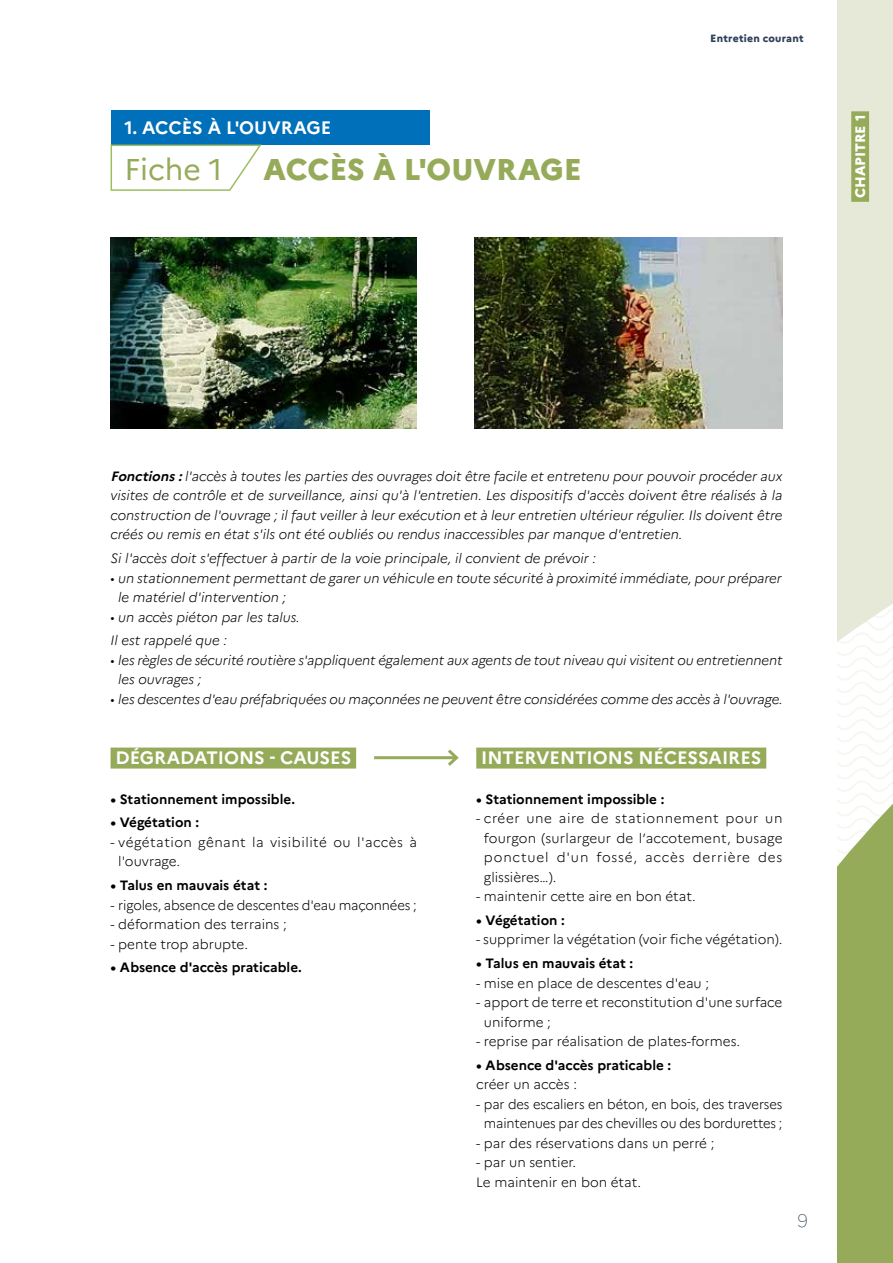
<style>
.page{position:relative;width:893px;height:1263px;background:#fff}
.page>*{position:absolute;margin:0;border:0;box-sizing:border-box;transform-origin:0 0}
.t1{font:800 30px "Marianne";color:#96ab5a}
.t2{font:30px "Marianne";color:#96ab5a}
.t3{font:700 18px "Marianne";color:#fff}
.t4{font:100 18px "Marianne";color:#2f415a}
.t5{font:800 13.8px "Marianne";letter-spacing:-.005em;color:#fff}
.t6{font:italic 300 13.5px/19.5px "Marianne";letter-spacing:-.005em;color:#000}
.t7{font:300 13.5px/19.5px "Marianne";color:#000}
.t8{font:700 13.5px "Marianne";color:#000}
.t9{font:300 13.5px/19.5px "Marianne";letter-spacing:.035em;color:#000}
.t10{font:800 10.5px "Marianne";letter-spacing:.02em;color:#2f415a}
.s1{font-weight:700}
</style>
<div class="page">
<svg style="left:838px;top:0;width:55px;height:1263px"></svg>
<div style="left:851px;top:111px;width:18px;height:91px;background:#96ab5a"></div>
<div style="left:111px;top:111px;width:318px;height:34px;background:#0070ba"></div>
<svg style="left:110px;top:144px;width:152px;height:47px"></svg>
<div style="left:111px;top:747px;width:245px;height:21px;background:#96ab5a"></div>
<div style="left:476px;top:747px;width:290px;height:21px;background:#96ab5a"></div>
<img style="left:111px;top:237px;width:306px;height:192px">
<img style="left:475px;top:237px;width:307px;height:192px">
<hr style="left:374px;top:756px;width:82px;height:3px;background:#96ab5a">
<svg style="left:445px;top:749px;width:14px;height:17px"></svg>
<h2 class="t3" style="left:124px;top:116px;width:208px">1. ACCÈS À L'OUVRAGE</h2>
<h1 class="t2" style="left:124px;top:151px;width:100px">Fiche 1</h1>
<h1 class="t1" style="left:264px;top:151px;width:319px">ACCÈS À L'OUVRAGE</h1>
<p class="t10" style="left:710px;top:32px;width:95px">Entretien courant</p>
<p class="t5" style="left:852px;top:198px;width:84px;rotate:-90deg">CHAPITRE 1</p>
<p class="t6" style="left:111px;top:466px;width:673px;text-align:justify"><span class="s1">Fonctions:</span>l'accès à toutes les parties des ouvrages doit être facile et entretenu pour pouvoir procéder aux visites de contrôle et de surveillance, ainsi qu'à l'entretien. Les dispositifs d'accès doivent être réalisés à la construction de l'ouvrage ; il faut veiller à leur exécution et à leur entretien ultérieur régulier. Ils doivent être créés ou remis en état s'ils ont été oubliés ou rendus inaccessibles par manque d'entretien.</p>
<p class="t6" style="left:111px;top:549px;width:487px">Si l'accès doit s'effectuer à partir de la voie principale, il convient de prévoir :</p>
<p class="t6" style="left:118px;top:568px;width:665px;text-indent:-8px">• un stationnement permettant de garer un véhicule en toute sécurité à proximité immédiate, pour préparer le matériel d'intervention ;</p>
<p class="t6" style="left:111px;top:605px;width:191px;line-height:23.7px">• un accès piéton par les talus.<br>Il est rappelé que :</p>
<p class="t6" style="left:118px;top:650px;width:666px;text-indent:-8px">• les règles de sécurité routière s'appliquent également aux agents de tout niveau qui visitent ou entretiennent les ouvrages ;</p>
<p class="t6" style="left:111px;top:689px;width:674px">• les descentes d'eau préfabriquées ou maçonnées ne peuvent être considérées comme des accès à l'ouvrage.</p>
<h2 class="t3" style="left:115px;top:747px;width:237px">DÉGRADATIONS - CAUSES</h2>
<p class="t8" style="left:111px;top:790px;width:186px">• Stationnement impossible.</p>
<p class="t8" style="left:111px;top:814px;width:90px">• Végétation :</p>
<p class="t9" style="left:118px;top:832px;width:300px;text-indent:-8px">- végétation gênant la visibilité ou l'accès à l'ouvrage.</p>
<p class="t8" style="left:111px;top:877px;width:158px">• Talus en mauvais état :</p>
<p class="t7" style="left:111px;top:895px;width:308px">- rigoles, absence de descentes d'eau maçonnées ;</p>
<p class="t7" style="left:111px;top:914px;width:178px">- déformation des terrains ;</p>
<p class="t7" style="left:111px;top:934px;width:139px">- pente trop abrupte.</p>
<p class="t8" style="left:111px;top:959px;width:193px">• Absence d'accès praticable.</p>
<h2 class="t3" style="left:481px;top:747px;width:282px">INTERVENTIONS NÉCESSAIRES</h2>
<p class="t8" style="left:476px;top:790px;width:190px">• Stationnement impossible :</p>
<p class="t7" style="left:484px;top:808px;width:300px;text-align:justify;text-indent:-8px">- créer une aire de stationnement pour un fourgon (surlargeur de l’accotement, busage ponctuel d'un fossé, accès derrière des glissières…).</p>
<p class="t7" style="left:476px;top:886px;width:221px">- maintenir cette aire en bon état.</p>
<p class="t8" style="left:476px;top:912px;width:90px">• Végétation :</p>
<p class="t7" style="left:476px;top:930px;width:308px">- supprimer la végétation (voir fiche végétation).</p>
<p class="t8" style="left:476px;top:955px;width:158px">• Talus en mauvais état :</p>
<p class="t7" style="left:476px;top:973px;width:234px">- mise en place de descentes d'eau ;</p>
<p class="t7" style="left:484px;top:992px;width:300px;text-indent:-8px">- apport de terre et reconstitution d'une surface uniforme ;</p>
<p class="t7" style="left:476px;top:1031px;width:265px">- reprise par réalisation de plates-formes.</p>
<p class="t8" style="left:476px;top:1057px;width:196px">• Absence d'accès praticable :</p>
<p class="t7" style="left:476px;top:1075px;width:102px">créer un accès :</p>
<p class="t7" style="left:476px;top:1094px;width:308px;text-align:center">- par des escaliers en béton, en bois, des traverses maintenues par des chevilles ou des bordurettes ;</p>
<p class="t7" style="left:476px;top:1133px;width:240px">- par des réservations dans un perré ;</p>
<p class="t7" style="left:476px;top:1153px;width:166px">- par un sentier.<br>Le maintenir en bon état.</p>
<h2 class="t4" style="left:797px;top:1210px;width:12px">9</h2>
</div>
